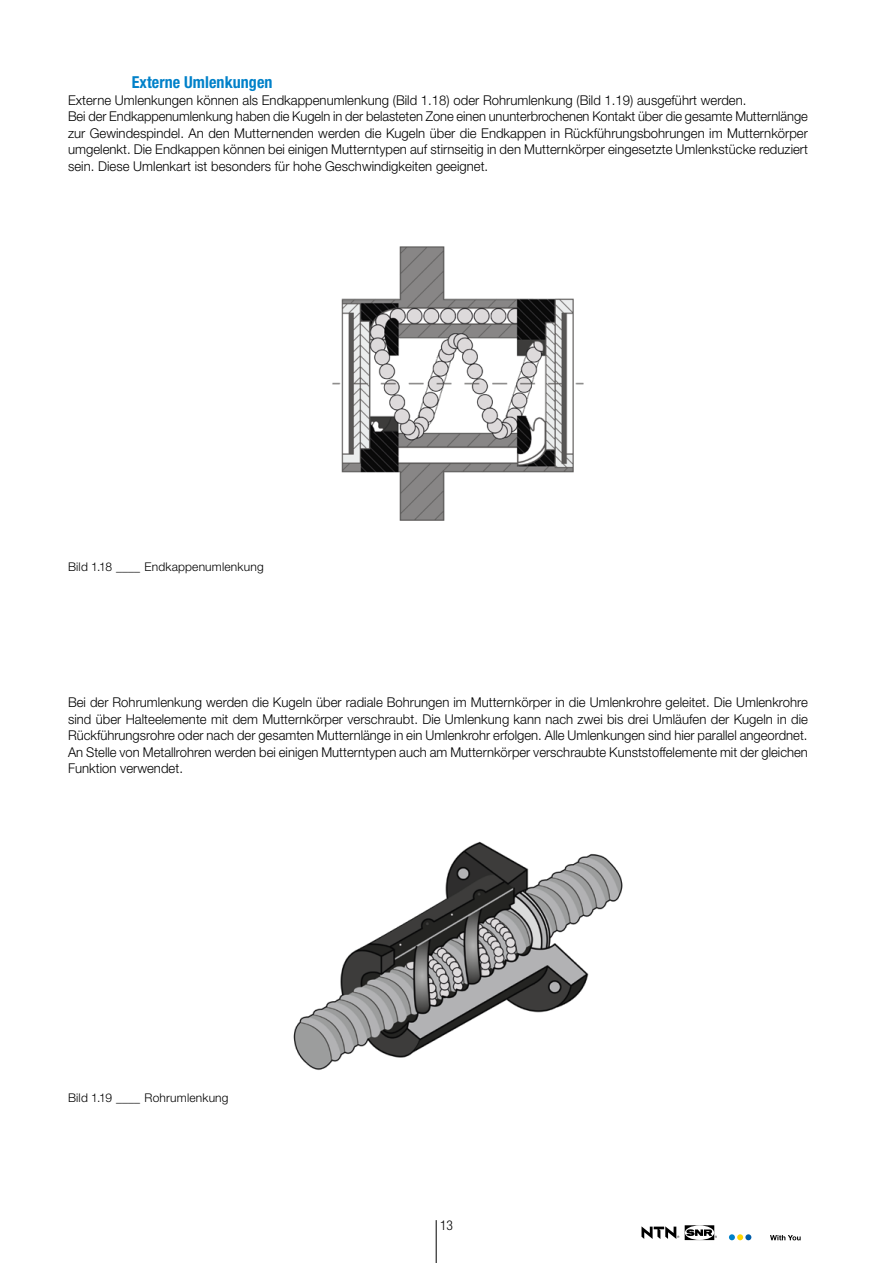
<style>
.page{position:relative;width:893px;height:1263px;background:#fff}
.page>*{position:absolute;margin:0;border:0;box-sizing:border-box;transform-origin:0 0}
.t1{font:700 condensed 16.5px "Helvetica Neue LT Std";letter-spacing:.005em;color:#0081c9}
.t2{font:300 13.5px/16.5px "Helvetica Neue LT Std";letter-spacing:.005em;color:#000}
.t3{font:300 condensed 13.5px "Helvetica Neue LT Std";color:#000}
.t4{font:300 12px "Helvetica Neue LT Std";letter-spacing:.015em;color:#000}
</style>
<div class="page">
<img style="left:332px;top:246px;width:252px;height:275px">
<img style="left:293px;top:841px;width:330px;height:229px">
<hr style="left:436px;top:1220px;width:1px;height:43px;background:#000">
<svg style="left:729px;top:1234px;width:22px;height:6px"></svg>
<svg style="left:770px;top:1235px;width:31px;height:5px"></svg>
<svg style="left:641px;top:1226px;width:38px;height:13px"></svg>
<svg style="left:685px;top:1225px;width:32px;height:15px"></svg>
<p class="t1" style="left:132px;top:72px;width:142px">Externe Umlenkungen</p>
<p class="t2" style="left:68px;top:91px;width:741px">Externe Umlenkungen können als Endkappenumlenkung (Bild 1.18) oder Rohrumlenkung (Bild 1.19) ausgeführt werden.<br>Bei der Endkappenumlenkung haben die Kugeln in der belasteten Zone einen ununterbrochenen Kontakt über die gesamte Mutternlänge zur Gewindespindel. An den Mutternenden werden die Kugeln über die Endkappen in Rückführungsbohrungen im Mutternkörper umgelenkt. Die Endkappen können bei einigen Mutterntypen auf stirnseitig in den Mutternkörper eingesetzte Umlenkstücke reduziert sein. Diese Umlenkart ist besonders für hohe Geschwindigkeiten geeignet.</p>
<p class="t4" style="left:68px;top:559px;width:197px">Bild 1.18 ____ Endkappenumlenkung</p>
<p class="t2" style="left:68px;top:694px;width:741px;text-align:justify">Bei der Rohrumlenkung werden die Kugeln über radiale Bohrungen im Mutternkörper in die Umlenkrohre geleitet. Die Umlenkrohre sind über Halteelemente mit dem Mutternkörper verschraubt. Die Umlenkung kann nach zwei bis drei Umläufen der Kugeln in die Rückführungsrohre oder nach der gesamten Mutternlänge in ein Umlenkrohr erfolgen. Alle Umlenkungen sind hier parallel angeordnet.<br>An Stelle von Metallrohren werden bei einigen Mutterntypen auch am Mutternkörper verschraubte Kunststoffelemente mit der gleichen Funktion verwendet.</p>
<p class="t4" style="left:68px;top:1090px;width:162px">Bild 1.19 ____ Rohrumlenkung</p>
<p class="t3" style="left:440px;top:1217px;width:14px">13</p>
</div>
